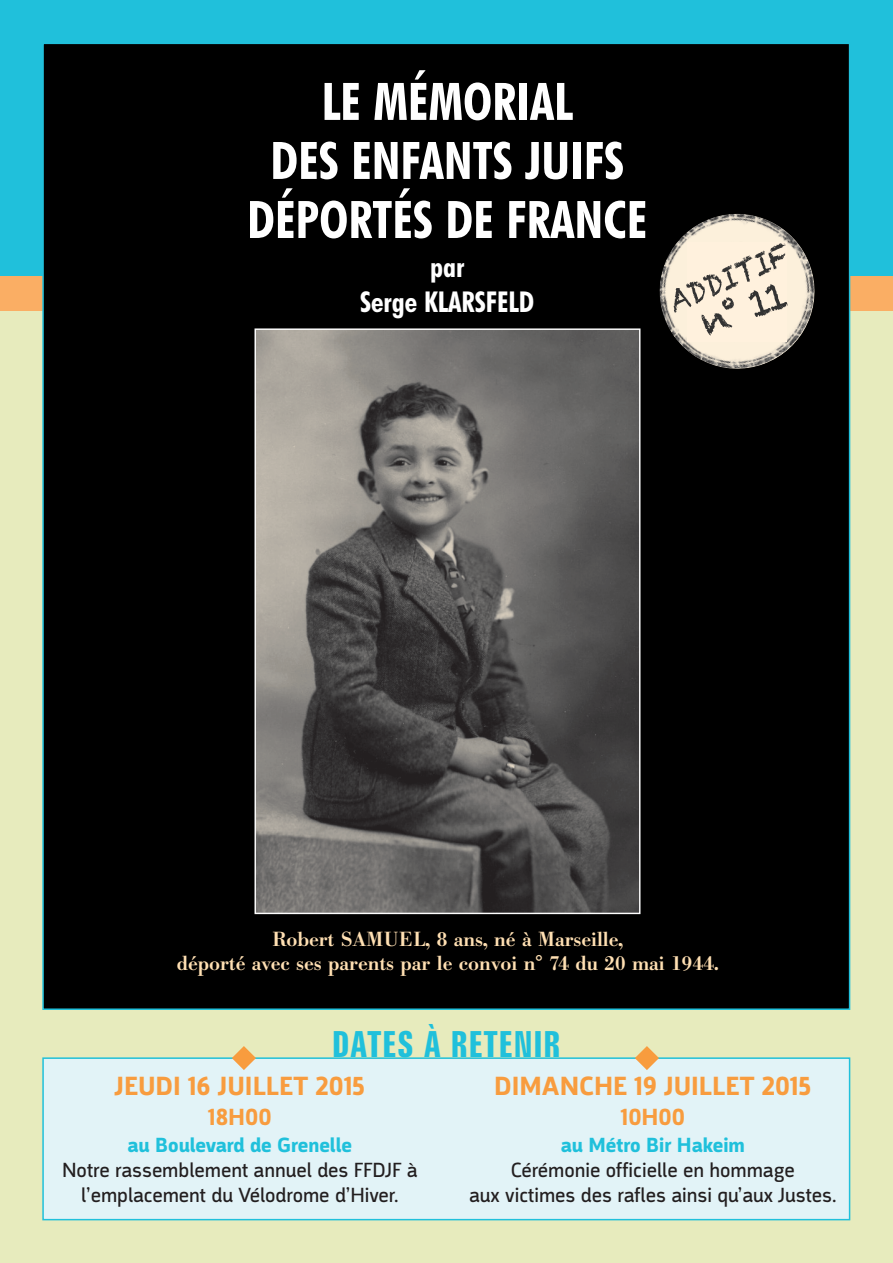
<style>
.page{position:relative;width:893px;height:1263px;background:#fff}
.page>*{position:absolute;margin:0;border:0;box-sizing:border-box;transform-origin:0 0}
.t1{font:700 condensed 51.9px/59.1px "Futura BT";color:#fff;text-align:center}
.t2{font:700 extra-condensed 36px "Zurich BT";letter-spacing:.02em;color:#20c0db}
.t3{font:700 condensed 28.8px/34.5px "Futura BT";color:#fff;text-align:center}
.t4{font:700 27px "Argumentum";color:#f89c3e}
.t5{font:700 24px "Argumentum";color:#f89c3e}
.t6{font:21px/25.2px "Argumentum";color:#231f20;text-align:center}
.t7{font:700 21px "Argumentum";color:#20c0db}
.t8{font:500 20.1px/24.6px "Bodoni BE";color:#ffe0b3;text-align:center}
</style>
<div class="page">
<div style="left:0;top:0;width:892px;height:1263px;background:#e7ebbd"></div>
<div style="left:0;top:0;width:892px;height:281px;background:#20c0db"></div>
<div style="left:0;top:276px;width:892px;height:34px;background:#faae64"></div>
<div style="left:44px;top:44px;width:805px;height:964px;background:#000"></div>
<img style="left:256px;top:330px;width:382px;height:582px">
<img style="left:659px;top:213px;width:156px;height:156px">
<div style="left:687px;top:242px;width:99px;height:100px;background:#fff1dd"></div>
<svg style="left:674px;top:243px;width:114px;height:93px"></svg>
<div style="left:44px;top:1059px;width:805px;height:160px;background:#e2f3f7"></div>
<div style="left:42px;top:1057px;width:808px;height:163px;border:2px solid #20c0db"></div>
<svg style="left:232px;top:1046px;width:24px;height:24px"></svg>
<svg style="left:635px;top:1046px;width:24px;height:24px"></svg>
<h1 class="t1" style="left:247px;top:72px;width:402px">LE MÉMORIAL<br>DES ENFANTS JUIFS<br>DÉPORTÉS DE FRANCE</h1>
<h3 class="t3" style="left:360px;top:250px;width:176px">par<br>Serge KLARSFELD</h3>
<p class="t8" style="left:177px;top:929px;width:543px">Robert SAMUEL, 8 ans, né à Marseille,<br>déporté avec ses parents par le convoi n° 74 du 20 mai 1944.</p>
<h2 class="t2" style="left:332px;top:1031px;width:230px">DATES À RETENIR</h2>
<p class="t4" style="left:114px;top:1070px;width:252px">JEUDI 16 JUILLET 2015</p>
<p class="t5" style="left:208px;top:1103px;width:65px">18H00</p>
<p class="t7" style="left:128px;top:1133px;width:226px">au Boulevard de Grenelle</p>
<p class="t6" style="left:62px;top:1160px;width:357px">Notre rassemblement annuel des FFDJF à l’emplacement du Vélodrome d’Hiver.</p>
<p class="t4" style="left:494px;top:1070px;width:319px">DIMANCHE 19 JUILLET 2015</p>
<p class="t5" style="left:620px;top:1103px;width:66px">10H00</p>
<p class="t7" style="left:561px;top:1133px;width:185px">au Métro Bir Hakeim</p>
<p class="t6" style="left:469px;top:1160px;width:369px">Cérémonie officielle en hommage<br>aux victimes des rafles ainsi qu’aux Justes.</p>
</div>
